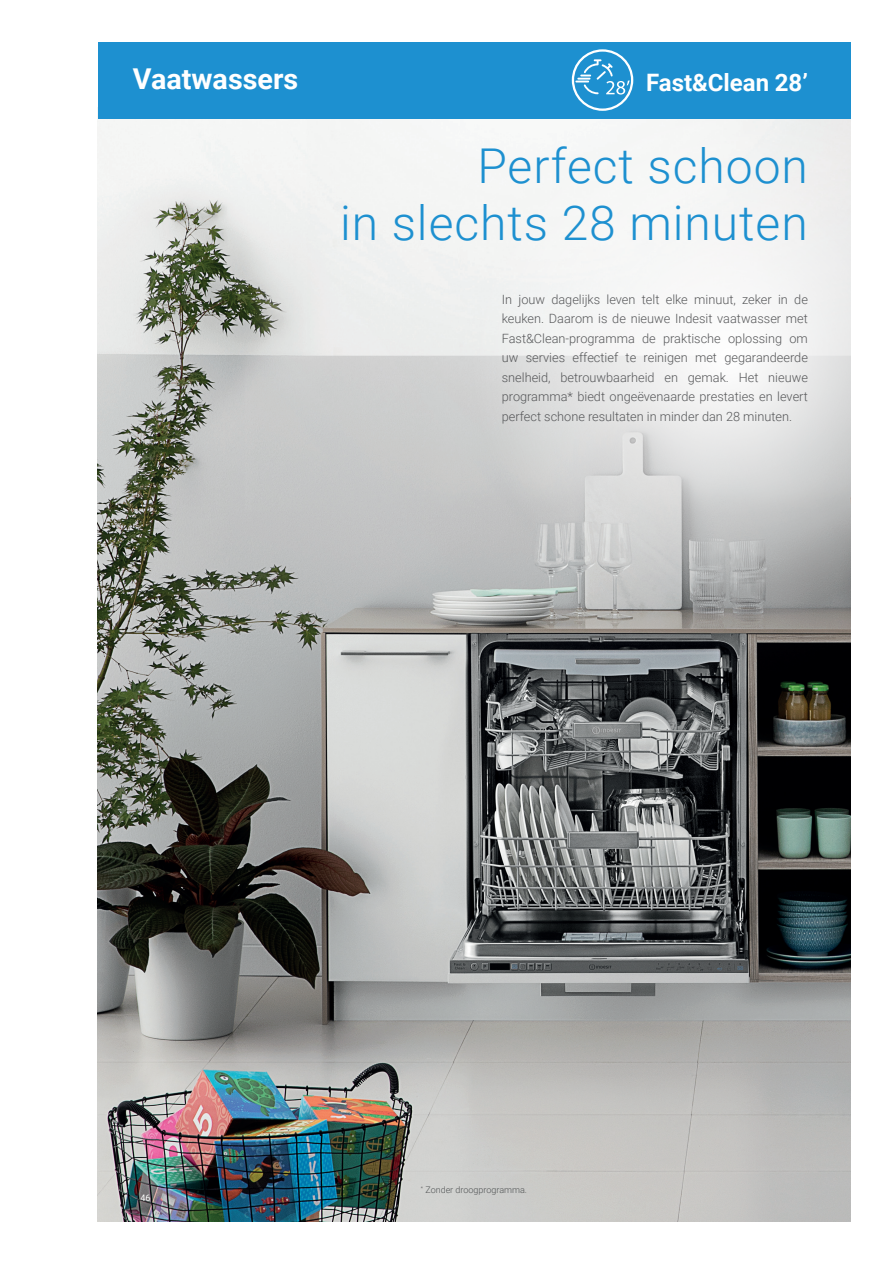
<style>
.page{position:relative;width:893px;height:1263px;background:#fff}
.page>*{position:absolute;margin:0;border:0;box-sizing:border-box;transform-origin:0 0}
.TIT_ACT_ART{font:300 48px/57px "Roboto";letter-spacing:.02em;color:#1d90d0;text-align:right}
.TIT_BAR_ART{font:700 28.65px "Roboto";color:#fff}
.TIT_LN7_ART{font:700 24px "Roboto";color:#fff}
.BODY_ACT_ART{font:300 12.75px/19.5px "Roboto";color:#57585a;text-align:justify}
.NOTE{font:300 9px "Roboto";color:#515455}
.t1{font:9px "Roboto";color:#fff}
</style>
<div class="page">
<img style="left:98px;top:119px;width:752px;height:1102px">
<svg style="left:453px;top:81px;width:398px;height:550px"></svg>
<div style="left:98px;top:43px;width:752px;height:76px;background:#1d90d0"></div>
<svg style="left:572px;top:49px;width:61px;height:62px"></svg>
<p class="TIT_BAR_ART" style="left:133px;top:59px;width:167px">Vaatwassers</p>
<p class="TIT_LN7_ART" style="left:646px;top:66px;width:163px">Fast&amp;Clean 28’</p>
<p class="TIT_ACT_ART" style="left:340px;top:136px;width:469px">Perfect schoon<br>in slechts 28 minuten</p>
<p class="BODY_ACT_ART" style="left:502px;top:289px;width:308px">In jouw dagelijks leven telt elke minuut, zeker in de keuken. Daarom is de nieuwe Indesit vaatwasser met Fast&amp;Clean-programma de praktische oplossing om uw servies effectief te reinigen met gegarandeerde snelheid, betrouwbaarheid en gemak. Het nieuwe programma* biedt ongeëvenaarde prestaties en levert perfect schone resultaten in minder dan 28 minuten.</p>
<p class="t1" style="left:140px;top:1191px;width:12px">46</p>
<p class="NOTE" style="left:421px;top:1184px;width:108px"><sup>*</sup> Zonder droogprogramma.</p>
</div>
